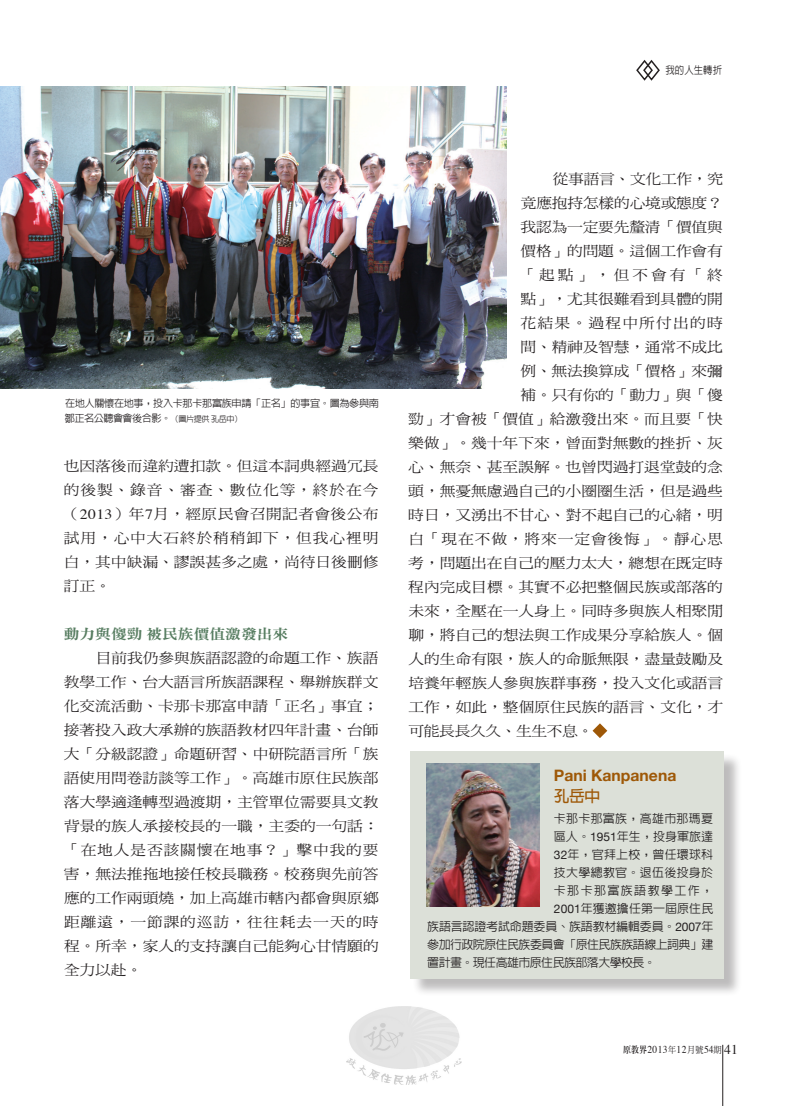
<style>
.page{position:relative;width:808px;height:1106px;background:#fff}
.page>*{position:absolute;margin:0;border:0;box-sizing:border-box;transform-origin:0 0}
.t1{font:700 15.75px "Helvetica Neue";color:#9e5807}
.t2{font:700 15.75px "AR Hei B5";color:#9e5807}
.t3{font:14.1px/24px "DF Ming Std W5";color:#231f20;text-align:justify;scale:1.11 1}
.t4{font:14.1px "DF Ming Std W5";letter-spacing:.055em;color:#231f20;scale:1.11 1}
.t5{font:14.1px "DF Ming Std W9";color:#577d61;scale:1.11 1}
.t6{font:14.1px "DF Ming Std W5";letter-spacing:.075em;color:#231f20;scale:1.11 1}
.t7{font:14.1px "DF Ming Std W5";letter-spacing:-.025em;color:#231f20;scale:1.11 1}
.t8{font:14.1px "DF Ming Std W5";letter-spacing:-.02em;color:#231f20;scale:1.11 1}
.t9{font:500 12px "AR Hei B5";letter-spacing:-.005em;color:#231f20}
.t10{font:500 12px "AR Hei B5";letter-spacing:-.05em;color:#231f20}
.t11{font:500 12px "AR Hei B5";letter-spacing:.025em;color:#231f20}
.t12{font:500 12px "AR Hei B5";letter-spacing:.115em;color:#231f20}
.t13{font:10.5px "Times";letter-spacing:.05em;color:#231f20;scale:.9 1}
.t14{font:500 10.5px "AR Hei B5";color:#231f20;scale:.9 1}
.t15{font:500 10.2px/15px "AR Hei B5";letter-spacing:-.03em;color:#231f20}
.s1{font-size:8.1px}
.s2{font-family:"Times"}
.s3{font-family:"Helvetica Neue";font-weight:400}
.s4{font-family:"AR Ming B5";font-weight:800;font-size:9px}
.s5{font-family:"DF Ming Std W5";font-size:9px}
.s6{font-size:13.5px}
</style>
<div class="page">
<hr style="left:722px;top:1044px;width:1px;height:62px;background:#231f20">
<svg style="left:592px;top:723px;width:15px;height:15px"></svg>
<svg style="left:636px;top:60px;width:24px;height:21px"></svg>
<img style="left:0;top:87px;width:506px;height:301px">
<div style="left:412px;top:753px;width:330px;height:244px;background:#231f20;opacity:.3"></div>
<div style="left:410px;top:750px;width:313px;height:228px;background:#dce0d8"></div>
<img style="left:427px;top:764px;width:112px;height:142px">
<img style="left:347px;top:1006px;width:114px;height:78px">
<p class="t14" style="left:665px;top:65px;width:64px">我的人生轉折</p>
<p class="t15" style="left:65px;top:395px;width:316px">在地人關懷在地事，投入卡那卡那富族申請「正名」的事宜。圖為參與南鄒正名公聽會會後合影。<span class="s1">（圖片提供孔岳中）</span></p>
<p class="t3" style="left:64px;top:453px;width:285px">也因落後而違約遭扣款。但這本詞典經過冗長的後製、錄音、審查、數位化等，終於在今（<span class="s2">2013</span>）年<span class="s2">7</span>月，經原民會召開記者會後公布試用，心中大石終於稍稍卸下，但我心裡明白，其中缺漏、謬誤甚多之處，尚待日後刪修訂正。</p>
<p class="t5" style="left:64px;top:626px;width:204px">動力與傻勁被民族價值激發出來</p>
<p class="t3" style="left:64px;top:645px;width:285px;text-indent:32px">目前我仍參與族語認證的命題工作、族語教學工作、台大語言所族語課程、舉辦族群文化交流活動、卡那卡那富申請「正名」事宜；接著投入政大承辦的族語教材四年計畫、台師大「分級認證」命題研習、中研院語言所「族語使用問卷訪談等工作」。高雄市原住民族部落大學適逢轉型過渡期，主管單位需要具文教背景的族人承接校長的一職，主委的一句話：「在地人是否該關懷在地事？」擊中我的要害，無法推拖地接任校長職務。校務與先前答應的工作兩頭燒，加上高雄市轄內都會與原鄉距離遠，一節課的巡訪，往往耗去一天的時程。所幸，家人的支持讓自己能夠心甘情願的全力以赴。</p>
<p class="t8" style="left:553px;top:171px;width:155px">從事語言、文化工作，究</p>
<p class="t3" style="left:521px;top:190px;width:184px">竟應抱持怎樣的心境或態度？</p>
<p class="t3" style="left:521px;top:214px;width:184px">我認為一定要先釐清「價值與</p>
<p class="t3" style="left:520px;top:238px;width:184px">價格」的問題。這個工作會有</p>
<p class="t3" style="left:520px;top:262px;width:184px">「起點」，但不會有「終</p>
<p class="t3" style="left:521px;top:286px;width:184px">點」，尤其很難看到具體的開</p>
<p class="t6" style="left:520px;top:315px;width:184px">花結果。過程中所付出的時</p>
<p class="t3" style="left:520px;top:334px;width:184px">間、精神及智慧，通常不成比</p>
<p class="t3" style="left:520px;top:358px;width:184px">例、無法換算成「價格」來彌</p>
<p class="t3" style="left:520px;top:382px;width:184px">補。只有你的「動力」與「傻</p>
<p class="t3" style="left:408px;top:406px;width:285px">勁」才會被「價值」給激發出來。而且要「快</p>
<p class="t3" style="left:408px;top:430px;width:285px">樂做」。幾十年下來，曾面對無數的挫折、灰</p>
<p class="t3" style="left:408px;top:454px;width:285px">心、無奈、甚至誤解。也曾閃過打退堂鼓的念</p>
<p class="t3" style="left:408px;top:478px;width:285px">頭，無憂無慮過自己的小圈圈生活，但是過些</p>
<p class="t3" style="left:408px;top:502px;width:285px">時日，又湧出不甘心、對不起自己的心緒，明</p>
<p class="t4" style="left:408px;top:531px;width:285px">白「現在不做，將來一定會後悔」。靜心思</p>
<p class="t3" style="left:408px;top:550px;width:285px">考，問題出在自己的壓力太大，總想在既定時</p>
<p class="t3" style="left:408px;top:574px;width:285px">程內完成目標。其實不必把整個民族或部落的</p>
<p class="t3" style="left:408px;top:598px;width:285px">未來，全壓在一人身上。同時多與族人相聚閒</p>
<p class="t3" style="left:408px;top:622px;width:285px">聊，將自己的想法與工作成果分享給族人。個</p>
<p class="t3" style="left:408px;top:646px;width:285px">人的生命有限，族人的命脈無限，盡量鼓勵及</p>
<p class="t3" style="left:408px;top:670px;width:285px">培養年輕族人參與族群事務，投入文化或語言</p>
<p class="t3" style="left:408px;top:694px;width:285px">工作，如此，整個原住民族的語言、文化，才</p>
<p class="t7" style="left:409px;top:723px;width:168px">可能長長久久、生生不息。</p>
<p class="t1" style="left:554px;top:765px;width:124px">Pani Kanpanena</p>
<p class="t2" style="left:554px;top:788px;width:48px">孔岳中</p>
<p class="t11" style="left:554px;top:812px;width:161px">卡那卡那富族，高雄市那瑪夏</p>
<p class="t9" style="left:554px;top:830px;width:161px">區人。<span class="s3">1951</span>年生，投身軍旅達</p>
<p class="t9" style="left:554px;top:848px;width:161px"><span class="s3">32</span>年，官拜上校，曾任環球科</p>
<p class="t11" style="left:554px;top:866px;width:161px">技大學總教官。退伍後投身於</p>
<p class="t12" style="left:554px;top:884px;width:161px">卡那卡那富族語教學工作，</p>
<p class="t9" style="left:554px;top:902px;width:161px"><span class="s3">2001</span>年獲邀擔任第一屆原住民</p>
<p class="t9" style="left:427px;top:920px;width:288px">族語言認證考試命題委員、族語教材編輯委員。<span class="s3">2007</span>年</p>
<p class="t10" style="left:427px;top:938px;width:288px">參加行政院原住民族委員會「原住民族族語線上詞典」建</p>
<p class="t10" style="left:427px;top:956px;width:230px">置計畫。現任高雄市原住民族部落大學校長。</p>
<p class="t13" style="left:623px;top:1042px;width:129px"><span class="s4">原教界</span>2013<span class="s5">年</span>12<span class="s5">月號</span>54<span class="s5">期</span> <span class="s6">41</span></p>
</div>
